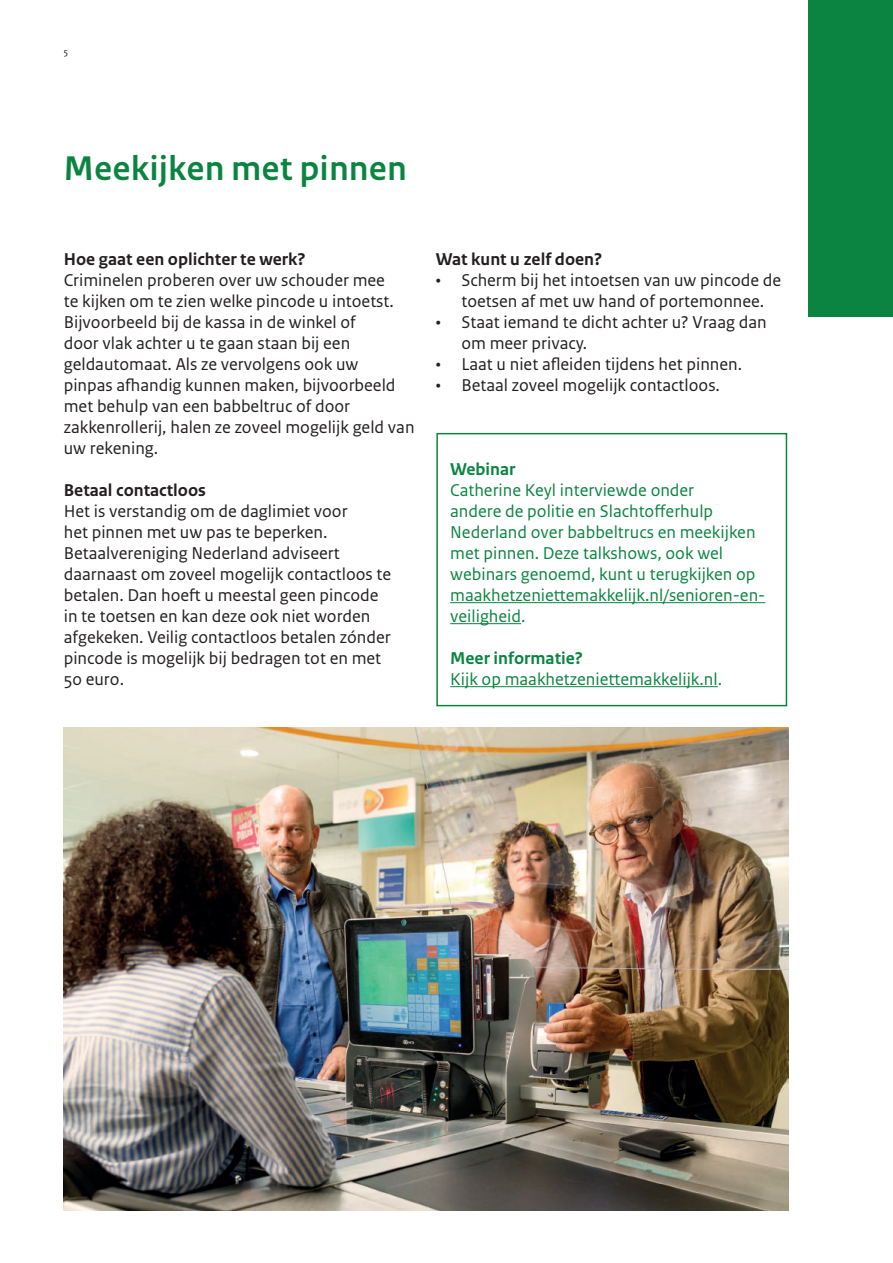
<style>
.page{position:relative;width:893px;height:1263px;background:#fff}
.page>*{position:absolute;margin:0;border:0;box-sizing:border-box;transform-origin:0 0}
.t1{font:700 36px "Rijksoverheid Sans Heading";letter-spacing:.02em;color:#0b8441}
.t2{font:18px/21px "Rijksoverheid Sans Text";color:#231f20}
.t3{font:18px/21px "Rijksoverheid Sans Text";color:#0b8441}
.t4{font:700 18px "Rijksoverheid Sans Text";color:#231f20}
.t5{font:700 18px "Rijksoverheid Sans Text";color:#0b8441}
.t6{font:9.75px "Profile";color:#231f20}
</style>
<div class="page">
<div style="left:808px;top:0;width:85px;height:317px;background:#0b8441"></div>
<img style="left:64px;top:727px;width:724px;height:483px">
<div style="left:436px;top:433px;width:351px;height:273px;border:2px solid #0b8441"></div>
<hr style="left:450px;top:602px;width:315px;height:1px;background:#0b8441">
<hr style="left:450px;top:623px;width:71px;height:1px;background:#0b8441">
<hr style="left:450px;top:686px;width:268px;height:1px;background:#0b8441">
<p class="t6" style="left:64px;top:47px;width:6px">5</p>
<h1 class="t1" style="left:64px;top:148px;width:344px">Meekijken met pinnen</h1>
<p class="t4" style="left:64px;top:249px;width:243px">Hoe gaat een oplichter te werk?</p>
<p class="t2" style="left:64px;top:270px;width:352px">Criminelen proberen over uw schouder mee<br>te kijken om te zien welke pincode u intoetst.<br>Bijvoorbeeld bij de kassa in de winkel of<br>door vlak achter u te gaan staan bij een geldautomaat. Als ze vervolgens ook uw<br>pinpas afhandig kunnen maken, bijvoorbeeld met behulp van een babbeltruc of door zakkenrollerij, halen ze zoveel mogelijk geld van uw rekening.</p>
<p class="t4" style="left:64px;top:480px;width:144px">Betaal contactloos</p>
<p class="t2" style="left:64px;top:501px;width:329px">Het is verstandig om de daglimiet voor<br>het pinnen met uw pas te beperken.<br>Betaalvereniging Nederland adviseert daarnaast om zoveel mogelijk contactloos te betalen. Dan hoeft u meestal geen pincode in te toetsen en kan deze ook niet worden afgekeken. Veilig contactloos betalen zónder pincode is mogelijk bij bedragen tot en met 50 euro.</p>
<p class="t4" style="left:436px;top:249px;width:168px">Wat kunt u zelf doen?</p>
<p class="t2" style="left:436px;top:270px;width:347px;text-align:center">• Scherm bij het intoetsen van uw pincode de toetsen af met uw hand of portemonnee.</p>
<p class="t2" style="left:461px;top:312px;width:307px;text-indent:-26px">• Staat iemand te dicht achter u? Vraag dan om meer privacy.</p>
<p class="t2" style="left:436px;top:354px;width:308px">• Laat u niet afleiden tijdens het pinnen.</p>
<p class="t2" style="left:436px;top:375px;width:286px">• Betaal zoveel mogelijk contactloos.</p>
<p class="t5" style="left:450px;top:459px;width:67px">Webinar</p>
<p class="t3" style="left:450px;top:480px;width:317px">Catherine Keyl interviewde onder<br>andere de politie en Slachtofferhulp Nederland over babbeltrucs en meekijken met pinnen. Deze talkshows, ook wel webinars genoemd, kunt u terugkijken op maakhetzeniettemakkelijk.nl/senioren-en&shy;veiligheid.</p>
<p class="t5" style="left:450px;top:648px;width:134px">Meer informatie?</p>
<p class="t3" style="left:450px;top:669px;width:273px">Kijk op maakhetzeniettemakkelijk.nl.</p>
</div>
